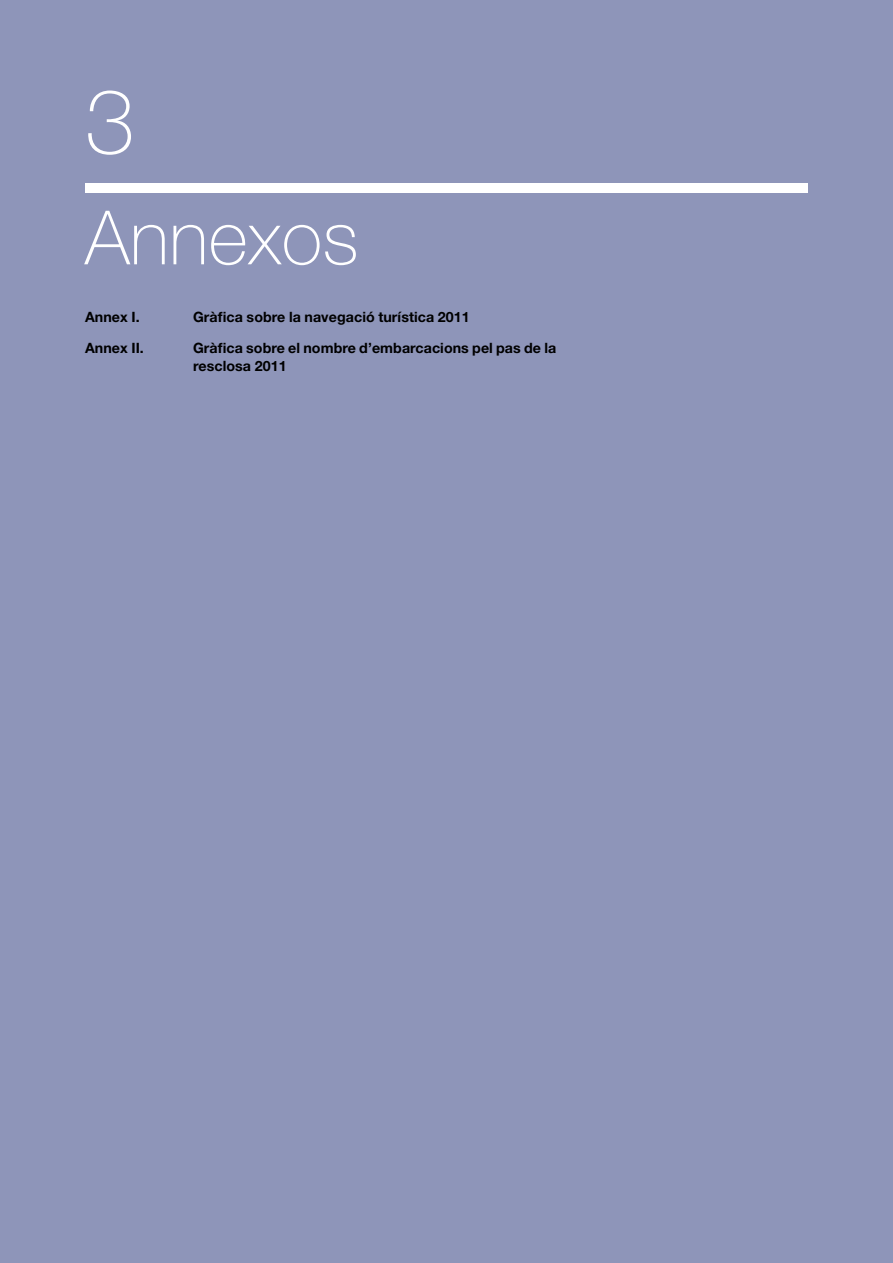
<style>
.page{position:relative;width:893px;height:1263px;background:#8e95b9}
.page>*{position:absolute;margin:0;border:0;box-sizing:border-box;transform-origin:0 0}
.t1{font:100 90px "Helvetica Neue LT Std";color:#fff}
.t2{font:100 75px "Helvetica Neue LT Std";letter-spacing:.005em;color:#fff}
.t3{font:700 14.25px/18px "Helvetica Neue LT Std";letter-spacing:.005em;color:#000}
</style>
<div class="page">
<div style="left:85px;top:184px;width:723px;height:9px;background:#fff"></div>
<h1 class="t1" style="left:85px;top:70px;width:52px">3</h1>
<h2 class="t2" style="left:85px;top:195px;width:275px">Annexos</h2>
<p class="t3" style="left:85px;top:308px;width:56px">Annex I.</p>
<p class="t3" style="left:193px;top:308px;width:278px">Gràfica sobre la navegació turística 2011</p>
<p class="t3" style="left:85px;top:338px;width:60px">Annex II.</p>
<p class="t3" style="left:193px;top:338px;width:365px">Gràfica sobre el nombre d’embarcacions pel pas de la resclosa 2011</p>
</div>
